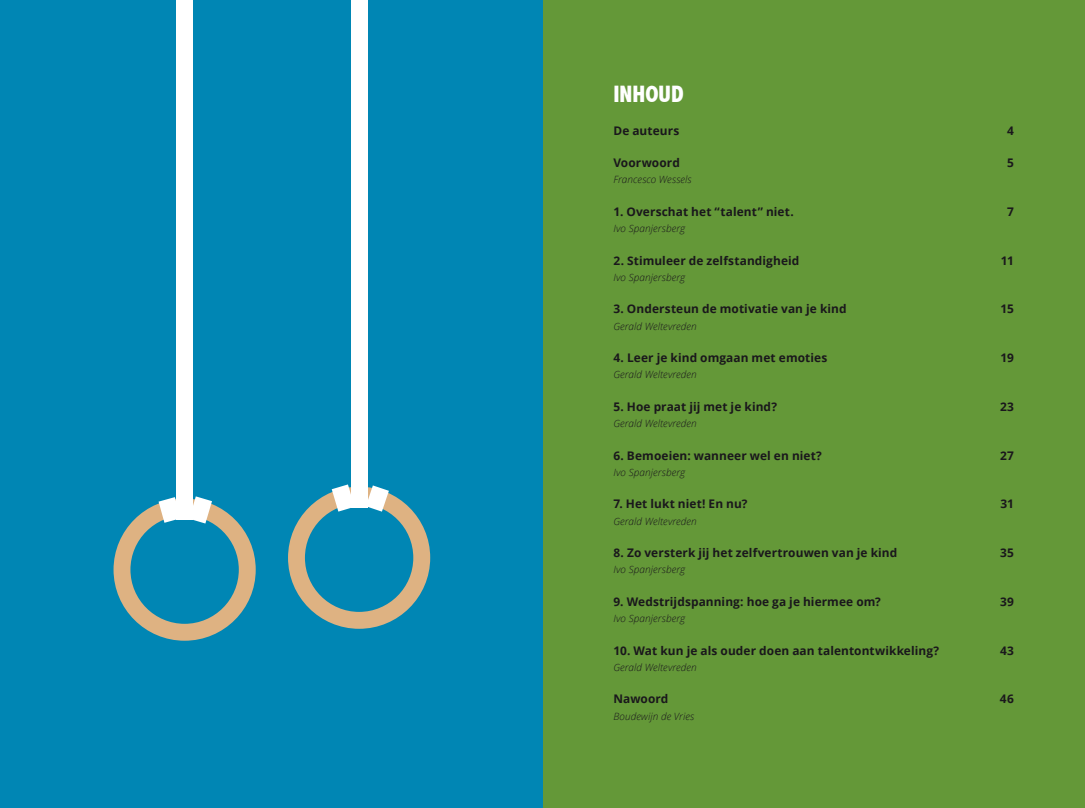
<style>
.page{position:relative;width:1085px;height:808px;background:#fff}
.page>*{position:absolute;margin:0;border:0;box-sizing:border-box;transform-origin:0 0}
.t1{font:800 condensed 23.75px "Abadi";color:#fff}
.t2{font:700 11.88px "Open Sans";letter-spacing:.01em;color:#1a171c}
.t3{font:italic 300 10px "Open Sans";letter-spacing:.01em;color:#1a171c}
</style>
<div class="page">
<div style="left:0;top:0;width:1084px;height:808px;background:#649838"></div>
<div style="left:0;top:0;width:542px;height:808px;background:#0086b4"></div>
<div style="left:350px;top:0;width:17px;height:507px;background:#fff"></div>
<svg style="left:288px;top:484px;width:142px;height:145px"></svg>
<div style="left:176px;top:0;width:17px;height:519px;background:#fff"></div>
<svg style="left:113px;top:496px;width:143px;height:145px"></svg>
<h1 class="t1" style="left:613px;top:80px;width:72px">INHOUD</h1>
<p class="t2" style="left:613px;top:122px;width:67px">De auteurs</p>
<p class="t2" style="left:1007px;top:122px;width:8px">4</p>
<p class="t2" style="left:613px;top:154px;width:68px">Voorwoord</p>
<p class="t2" style="left:1007px;top:154px;width:8px">5</p>
<p class="t3" style="left:613px;top:173px;width:80px">Francesco Wessels</p>
<p class="t2" style="left:613px;top:203px;width:182px">1. Overschat het “talent” niet.</p>
<p class="t2" style="left:1007px;top:203px;width:8px">7</p>
<p class="t3" style="left:613px;top:222px;width:73px">Ivo Spanjersberg</p>
<p class="t2" style="left:613px;top:252px;width:187px">2. Stimuleer de zelfstandigheid</p>
<p class="t2" style="left:1000px;top:252px;width:15px">11</p>
<p class="t3" style="left:613px;top:270px;width:73px">Ivo Spanjersberg</p>
<p class="t2" style="left:613px;top:301px;width:235px">3. Ondersteun de motivatie van je kind</p>
<p class="t2" style="left:1000px;top:301px;width:15px">15</p>
<p class="t3" style="left:613px;top:319px;width:85px">Gerald Weltevreden</p>
<p class="t2" style="left:613px;top:349px;width:215px">4. Leer je kind omgaan met emoties</p>
<p class="t2" style="left:1000px;top:349px;width:15px">19</p>
<p class="t3" style="left:613px;top:368px;width:85px">Gerald Weltevreden</p>
<p class="t2" style="left:613px;top:398px;width:165px">5. Hoe praat jij met je kind?</p>
<p class="t2" style="left:999px;top:398px;width:15px">23</p>
<p class="t3" style="left:613px;top:417px;width:85px">Gerald Weltevreden</p>
<p class="t2" style="left:613px;top:447px;width:210px">6. Bemoeien: wanneer wel en niet?</p>
<p class="t2" style="left:999px;top:447px;width:15px">27</p>
<p class="t3" style="left:613px;top:465px;width:73px">Ivo Spanjersberg</p>
<p class="t2" style="left:613px;top:496px;width:136px">7. Het lukt niet! En nu?</p>
<p class="t2" style="left:1000px;top:496px;width:15px">31</p>
<p class="t3" style="left:613px;top:514px;width:85px">Gerald Weltevreden</p>
<p class="t2" style="left:613px;top:544px;width:285px">8. Zo versterk jij het zelfvertrouwen van je kind</p>
<p class="t2" style="left:1000px;top:544px;width:15px">35</p>
<p class="t3" style="left:613px;top:563px;width:73px">Ivo Spanjersberg</p>
<p class="t2" style="left:613px;top:593px;width:269px">9. Wedstrijdspanning: hoe ga je hiermee om?</p>
<p class="t2" style="left:1000px;top:593px;width:15px">39</p>
<p class="t3" style="left:613px;top:612px;width:73px">Ivo Spanjersberg</p>
<p class="t2" style="left:613px;top:642px;width:327px">10. Wat kun je als ouder doen aan talentontwikkeling?</p>
<p class="t2" style="left:999px;top:642px;width:16px">43</p>
<p class="t3" style="left:613px;top:660px;width:85px">Gerald Weltevreden</p>
<p class="t2" style="left:613px;top:691px;width:57px">Nawoord</p>
<p class="t2" style="left:999px;top:691px;width:16px">46</p>
<p class="t3" style="left:613px;top:709px;width:82px">Boudewijn de Vries</p>
</div>
